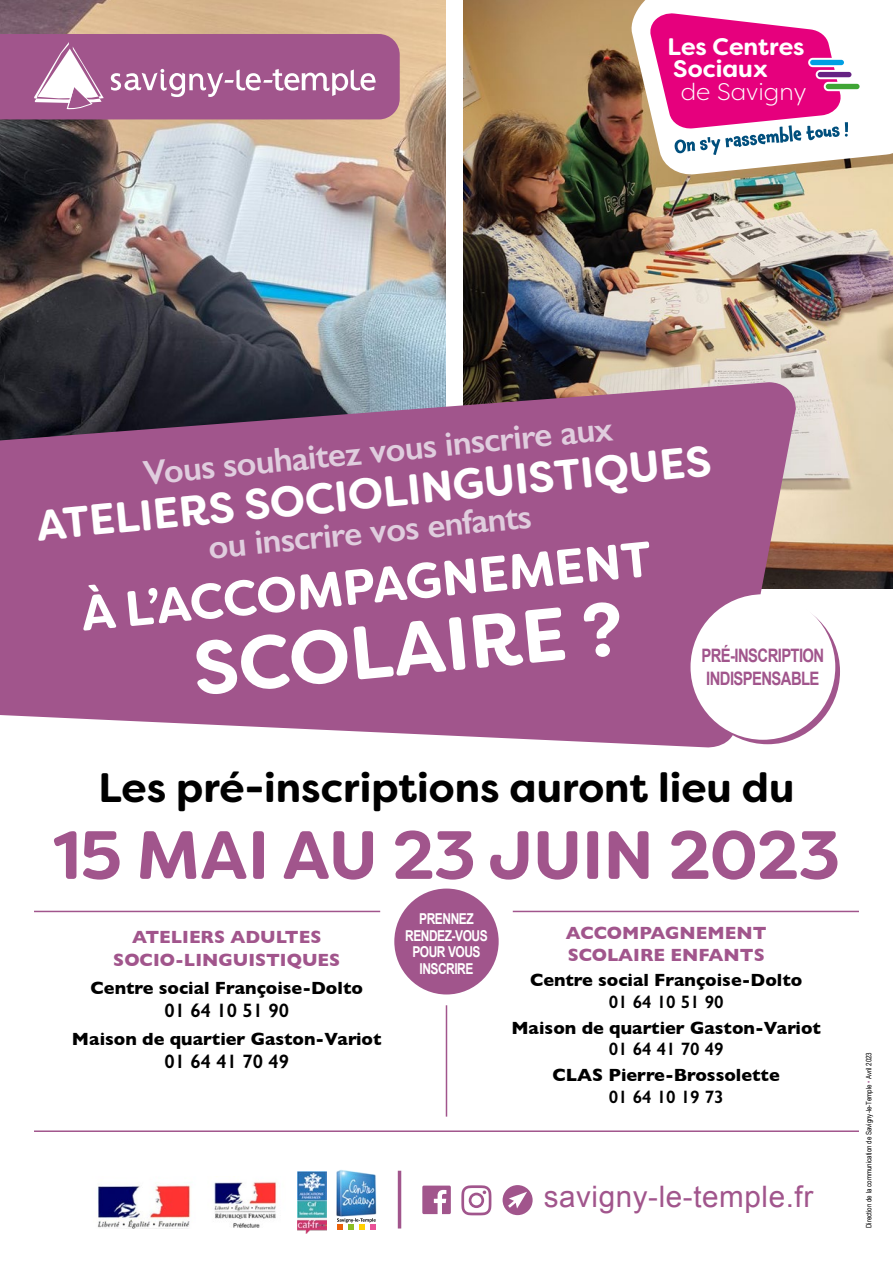
<style>
.page{position:relative;width:893px;height:1263px;background:#fff}
.page>*{position:absolute;margin:0;border:0;box-sizing:border-box;transform-origin:0 0}
.t1{font:700 75.3px "Filson Soft";color:#fff}
.t2{font:700 68.1px "Filson Soft";letter-spacing:-.02em;color:#a1558c}
.t3{font:700 49.8px "Filson Soft";color:#fff}
.t4{font:700 43.05px "Filson Soft";color:#fff}
.t5{font:700 41.25px "Filson Soft";color:#000}
.t6{font:600 34.8px "Gill Sans";color:#e0cdde}
.t7{font:29.55px "Arial";letter-spacing:.02em;color:#a1558c}
.t8{font:700 23.85px/23px "Filson Soft";color:#fff}
.t9{font:300 23.85px "Filson Soft";color:#fff}
.t10{font:600 19.5px "Gill Sans";color:#000}
.t11{font:700 18.6px/22.2px "Arial";letter-spacing:-.04em;color:#a1558c;scale:.8 1}
.t12{font:700 18px "Gill Sans";color:#000}
.t13{font:700 18px/23.4px "Gill Sans";color:#a1558c;text-align:center}
.t14{font:600 18px "Gill Sans";color:#000}
.t15{font:700 15px/16.5px "Arial";letter-spacing:-.04em;color:#fff;text-align:center;scale:.8 1}
.t16{font:7.5px "Arial Narrow";color:#000}
.s1{color:#a1558c}
</style>
<div class="page">
<img style="left:0;top:0;width:446px;height:382px">
<img style="left:463px;top:0;width:430px;height:589px">
<svg style="left:695px;top:599px;width:145px;height:145px"></svg>
<svg style="left:0;top:34px;width:400px;height:85px;background:#ab6899"></svg>
<img style="left:297px;top:1171px;width:30px;height:62px">
<img style="left:213px;top:1182px;width:64px;height:45px">
<hr style="left:398px;top:1171px;width:3px;height:57px;background:#a1558c">
<svg style="left:422px;top:1185px;width:29px;height:29px"></svg>
<svg style="left:461px;top:1185px;width:30px;height:30px"></svg>
<svg style="left:503px;top:1185px;width:30px;height:30px"></svg>
<svg style="left:337px;top:1218px;width:39px;height:12px"></svg>
<img style="left:336px;top:1169px;width:41px;height:48px">
<svg style="left:0;top:382px;width:797px;height:366px;background:#9d5c8b"></svg>
<div style="left:690px;top:594px;width:145px;height:146px;background:#fff;border-radius:50%"></div>
<hr style="left:34px;top:911px;width:346px;height:1px;background:#a1558c">
<hr style="left:513px;top:911px;width:346px;height:1px;background:#a1558c">
<hr style="left:34px;top:1130px;width:825px;height:2px;background:#a1558c">
<hr style="left:446px;top:1005px;width:1px;height:111px;background:#a1558c">
<div style="left:394px;top:888px;width:105px;height:106px;background:#a1558c;border-radius:50%"></div>
<img style="left:97px;top:1185px;width:94px;height:44px">
<svg style="left:628px;top:0;width:265px;height:176px"></svg>
<svg style="left:643px;top:6px;width:218px;height:149px"></svg>
<h3 class="t8" style="left:667px;top:35px;width:139px">Les Centres<br>Sociaux</h3>
<h3 class="t9" style="left:681px;top:77px;width:127px">de Savigny</h3>
<h3 class="t6" style="left:141px;top:450px;width:473px;rotate:-5deg">Vous souhaitez vous inscrire aux</h3>
<h3 class="t4" style="left:34px;top:495px;width:680px;rotate:-5deg">ATELIERS SOCIOLINGUISTIQUES</h3>
<h3 class="t6" style="left:207px;top:525px;width:326px;rotate:-5deg">ou inscrire vos enfants</h3>
<h3 class="t3" style="left:78px;top:584px;width:575px;rotate:-6deg">À L’ACCOMPAGNEMENT</h3>
<h1 class="t1" style="left:188px;top:622px;width:433px;rotate:-6deg">SCOLAIRE ?</h1>
<p class="t11" style="left:701px;top:645px;width:155px">PRÉ-INSCRIPTION<br>INDISPENSABLE</p>
<h3 class="t5" style="left:99px;top:761px;width:697px">Les pré-inscriptions auront lieu du</h3>
<h2 class="t2" style="left:53px;top:811px;width:789px">15 MAI AU 23 JUIN 2023</h2>
<p class="t13" style="left:113px;top:924px;width:228px">ATELIERS ADULTES<br>SOCIO-LINGUISTIQUES</p>
<p class="t12" style="left:91px;top:973px;width:274px">Centre social Françoise-Dolto</p>
<p class="t10" style="left:164px;top:998px;width:126px">01 64 10 51 90</p>
<p class="t12" style="left:72px;top:1024px;width:311px">Maison de quartier Gaston-Variot</p>
<p class="t10" style="left:164px;top:1050px;width:126px">01 64 41 70 49</p>
<p class="t15" style="left:405px;top:911px;width:105px">PRENNEZ<br>RENDEZ-VOUS<br>POUR VOUS<br>INSCRIRE</p>
<p class="t13" style="left:566px;top:922px;width:202px;line-height:21.6px;text-align:left">ACCOMPAGNEMENT<br>SCOLAIRE ENFANTS</p>
<p class="t12" style="left:530px;top:966px;width:274px">Centre social Françoise-Dolto</p>
<p class="t14" style="left:609px;top:991px;width:117px">01 64 10 51 90</p>
<p class="t12" style="left:511px;top:1013px;width:311px">Maison de quartier Gaston-Variot</p>
<p class="t14" style="left:609px;top:1038px;width:117px">01 64 41 70 49</p>
<p class="t12" style="left:553px;top:1061px;width:229px">CLAS Pierre-Brossolette</p>
<p class="t14" style="left:609px;top:1086px;width:117px">01 64 10 19 73</p>
<h3 class="t7" style="left:544px;top:1177px;width:271px">savigny-le-temple.fr</h3>
<p class="t16" style="left:863px;top:1228px;width:177px;rotate:-90deg">Direction de la communication de Savigny-le-Temple <span class="s1">•</span> Avril 2023</p>
</div>
